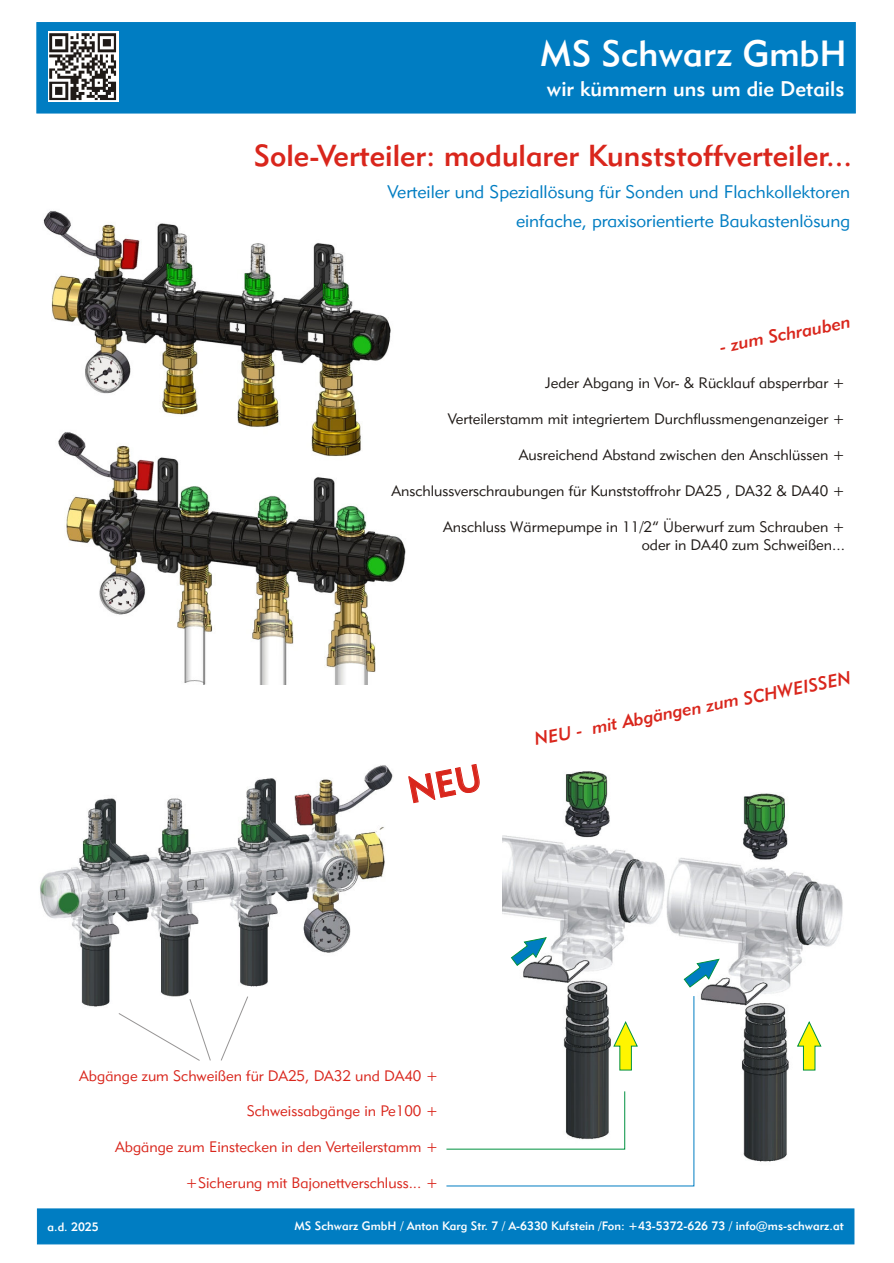
<style>
.page{position:relative;width:894px;height:1263px;background:#fff}
.page>*{position:absolute;margin:0;border:0;box-sizing:border-box;transform-origin:0 0}
.t1{font:36px "Geometr 415 Md BT";color:#fff}
.t2{font:30px "Geometr 415 Md BT";color:#d9261c}
.t3{font:21px "Geometr 415 Md BT";color:#fff}
.t4{font:18px/29.1px "Geometr 415 Lt BT";color:#007dc2;text-align:right}
.t5{font:italic 18px "Geometr 415 Md BT";color:#d9261c}
.t6{font:15px/18px "Geometr 415 Lt BT";color:#1f1a17;text-align:right}
.t7{font:15px "Geometr 415 Lt BT";color:#d9261c}
.t8{font:12px "Geometr 415 Md BT";color:#fff}
</style>
<div class="page">
<div style="left:37px;top:1209px;width:817px;height:35px;background:#007dc2"></div>
<img style="left:43px;top:211px;width:363px;height:473px">
<img style="left:40px;top:765px;width:353px;height:242px">
<img style="left:502px;top:771px;width:341px;height:396px">
<svg style="left:220px;top:996px;width:29px;height:65px"></svg>
<svg style="left:118px;top:998px;width:93px;height:63px"></svg>
<svg style="left:511px;top:937px;width:36px;height:29px"></svg>
<svg style="left:797px;top:1021px;width:24px;height:49px"></svg>
<svg style="left:684px;top:959px;width:35px;height:28px"></svg>
<svg style="left:446px;top:996px;width:248px;height:190px"></svg>
<div style="left:37px;top:22px;width:818px;height:91px;background:#007dc2"></div>
<img style="left:48px;top:31px;width:70px;height:71px">
<h1 class="t1" style="left:540px;top:33px;width:308px">MS Schwarz GmbH</h1>
<h3 class="t3" style="left:547px;top:76px;width:299px">wir kümmern uns um die Details</h3>
<h2 class="t2" style="left:254px;top:138px;width:600px">Sole-Verteiler: modularer Kunststoffverteiler...</h2>
<p class="t4" style="left:388px;top:177px;width:464px">Verteiler und Speziallösung für Sonden und Flachkollektoren einfache, praxisorientierte Baukastenlösung</p>
<p class="t5" style="left:719px;top:340px;width:134px;rotate:-11deg">- zum Schrauben</p>
<p class="t6" style="left:545px;top:374px;width:301px">Jeder Abgang in Vor- &amp; Rücklauf absperrbar +</p>
<p class="t6" style="left:448px;top:410px;width:399px">Verteilerstamm mit integriertem Durchflussmengenanzeiger +</p>
<p class="t6" style="left:519px;top:446px;width:328px">Ausreichend Abstand zwischen den Anschlüssen +</p>
<p class="t6" style="left:391px;top:482px;width:455px">Anschlussverschraubungen für Kunststoffrohr DA25 , DA32 &amp; DA40 +</p>
<p class="t6" style="left:443px;top:518px;width:404px">Anschluss Wärmepumpe in 11/2” Überwurf zum Schrauben + oder in DA40 zum Schweißen...</p>
<p class="t5" style="left:533px;top:732px;width:324px;rotate:-11deg">NEU m t Abgängen zum CHWEIS EN</p>
<p class="t7" style="left:79px;top:1067px;width:360px">Abgänge zum Schweißen für DA25, DA32 und DA40 +</p>
<p class="t7" style="left:247px;top:1103px;width:193px">Schweissabgänge in Pe100 +</p>
<p class="t7" style="left:115px;top:1139px;width:325px">Abgänge zum Einstecken in den Verteilerstamm +</p>
<p class="t7" style="left:186px;top:1175px;width:254px">+Sicherung mit Bajonettverschluss... +</p>
<p class="t8" style="left:48px;top:1220px;width:53px">a.d. 2025</p>
<p class="t8" style="left:294px;top:1219px;width:551px">MS Schwarz GmbH / Anton Karg Str. 7 / A-6330 Kufstein /Fon: +43-5372-626 73 / info@ms-schwarz.at</p>
</div>
